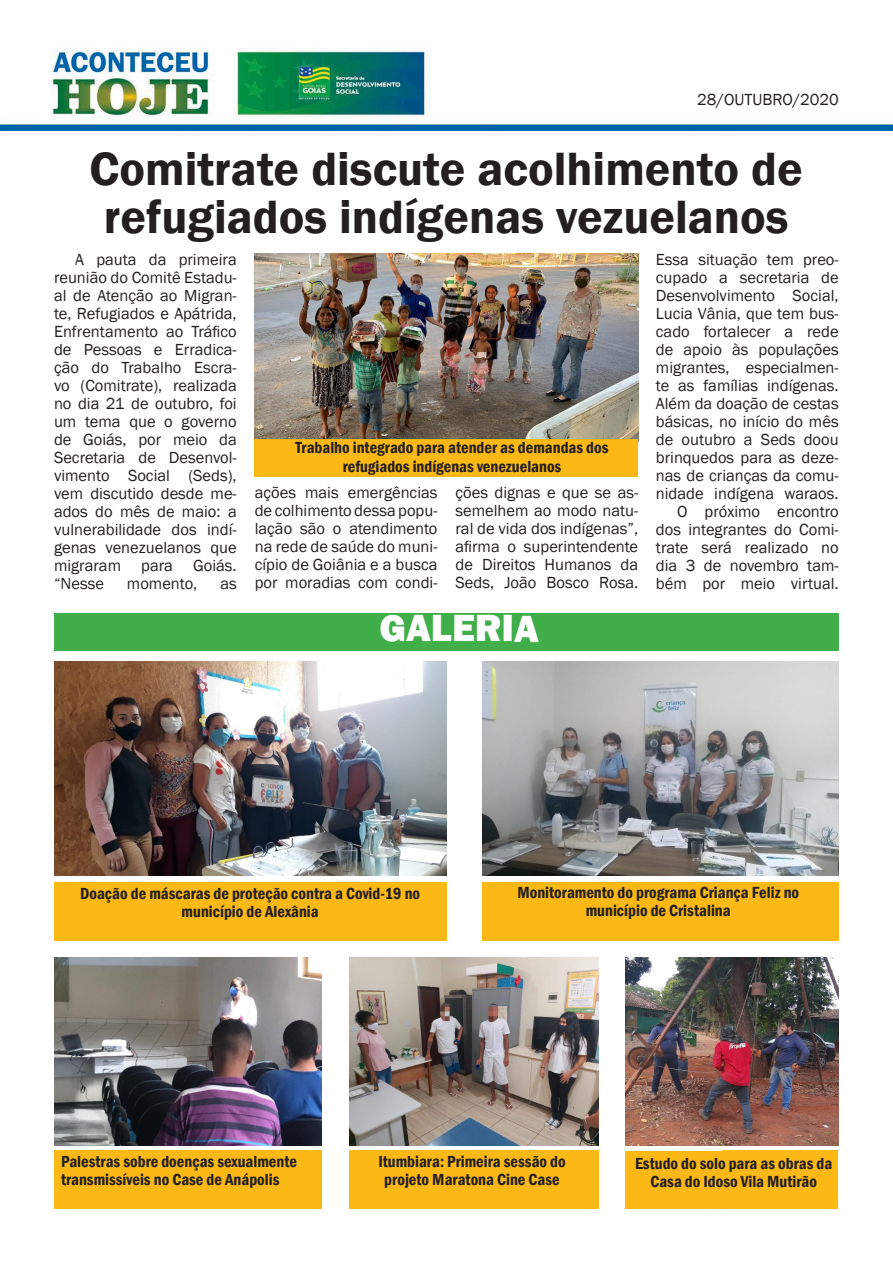
<style>
.page{position:relative;width:893px;height:1263px;background:#fff}
.page>*{position:absolute;margin:0;border:0;box-sizing:border-box;transform-origin:0 0}
.t1{font:600 48px "Franklin Gothic";color:#231f20}
.t2{font:800 39px "Franklin Gothic";letter-spacing:-.005em;color:#fff}
.t3{font:16.5px/18px "Franklin Gothic";color:#231f20;text-align:justify}
.t4{font:600 condensed 16.5px/18px "Franklin Gothic";color:#231f20}
</style>
<div class="page">
<img style="left:0;top:47px;width:893px;height:84px">
<div style="left:54px;top:613px;width:785px;height:37px;background:#40ae49"></div>
<div style="left:54px;top:883px;width:393px;height:58px;background:#fcb814"></div>
<div style="left:482px;top:883px;width:357px;height:58px;background:#fcb814"></div>
<div style="left:54px;top:1150px;width:268px;height:58px;background:#fcb814"></div>
<div style="left:625px;top:1151px;width:213px;height:58px;background:#fcb814"></div>
<div style="left:349px;top:1151px;width:250px;height:58px;background:#fcb814"></div>
<img style="left:255px;top:253px;width:383px;height:186px">
<img style="left:54px;top:661px;width:393px;height:214px">
<img style="left:482px;top:661px;width:357px;height:214px">
<img style="left:54px;top:958px;width:268px;height:187px">
<img style="left:349px;top:958px;width:250px;height:187px">
<img style="left:625px;top:958px;width:214px;height:187px">
<div style="left:255px;top:439px;width:383px;height:37px;background:#fcb814"></div>
<p class="t3" style="left:697px;top:91px;width:143px">28/OUTUBRO/2020</p>
<p class="t1" style="left:89px;top:139px;width:715px">Comitrate discute acolhimento de</p>
<p class="t1" style="left:104px;top:187px;width:686px">refugiados indígenas vezuelanos</p>
<p class="t3" style="left:54px;top:251px;width:184px;text-indent:21px">A pauta da primeira reunião do Comitê Estadu&shy;al de Atenção ao Migran&shy;te, Refugiados e Apátrida, Enfrentamento ao Tráfico de Pessoas e Erradica&shy;ção do Trabalho Escra&shy;vo (Comitrate), realizada no dia 21 de outubro, foi um tema que o governo de Goiás, por meio da Secretaria de Desenvol&shy;vimento Social (Seds), vem discutido desde me&shy;ados do mês de maio: a vulnerabilidade dos indí&shy;genas venezuelanos que migraram para Goiás. “Nesse</p>
<p class="t3" style="left:656px;top:251px;width:184px">Essa situação tem preo&shy;cupado a secretaria de Desenvolvimento Social, Lucia Vânia, que tem bus&shy;cado fortalecer a rede de apoio às populações migrantes, especialmen&shy;te as famílias indígenas.<br>Além da doação de cestas básicas, no início do mês de outubro a Seds doou brinquedos para as deze&shy;nas de crianças da comu&shy;nidade indígena waraos.</p>
<p class="t3" style="left:656px;top:503px;width:184px;text-indent:21px">O próximo encontro dos integrantes do Comi&shy;trate será realizado no dia 3 de novembro tam&shy;bém por meio virtual.</p>
<p class="t4" style="left:296px;top:438px;width:314px">Trabalho integrado para atender as demandas dos</p>
<p class="t4" style="left:343px;top:458px;width:220px">refugiados indígenas venezuelanos</p>
<p class="t3" style="left:255px;top:484px;width:184px">ações mais emergências de colhimento dessa popu&shy;lação são o atendimento na rede de saúde do muni&shy;cípio de Goiânia e a busca por moradias com condi-</p>
<p class="t3" style="left:455px;top:484px;width:184px">ções dignas e que se as&shy;semelhem ao modo natu&shy;ral de vida dos indígenas”, afirma o superintendente de Direitos Humanos da Seds, João Bosco Rosa.</p>
<p class="t2" style="left:379px;top:603px;width:161px">GALERIA</p>
<p class="t3" style="left:127px;top:575px;width:72px">momento,</p>
<p class="t3" style="left:220px;top:575px;width:18px">as</p>
<p class="t4" style="left:80px;top:884px;width:341px">Doação de máscaras de proteção contra a Covid-19 no</p>
<p class="t4" style="left:182px;top:902px;width:139px">município de Alexânia</p>
<p class="t4" style="left:517px;top:883px;width:283px">Monitoramento do programa Criança Feliz no</p>
<p class="t4" style="left:586px;top:901px;width:146px">município de Cristalina</p>
<p class="t4" style="left:378px;top:1152px;width:189px">Itumbiara: Primeira sessão do</p>
<p class="t4" style="left:384px;top:1170px;width:177px">projeto Maratona Cine Case</p>
<p class="t4" style="left:61px;top:1153px;width:238px">Palestras sobre doenças sexualmente transmissíveis no Case de Anápolis</p>
<p class="t4" style="left:726px;top:1152px;width:104px">Aqui vai legenda</p>
<p class="t4" style="left:635px;top:1154px;width:199px;text-align:center">Estudo do solo para as obras da<br>Casa do Idoso Vila Mutirão</p>
<p class="t4" style="left:726px;top:1170px;width:52px">legenda</p>
</div>
